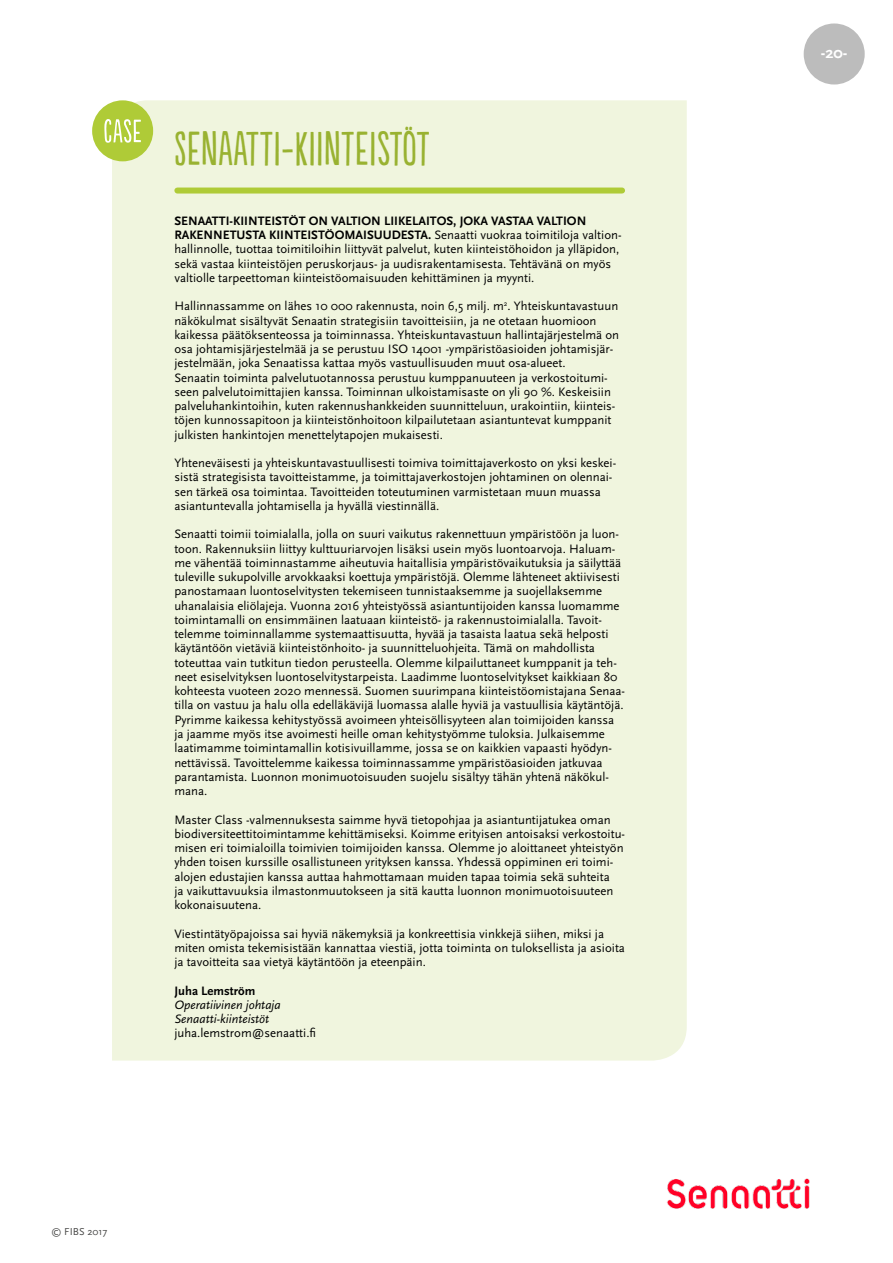
<style>
.page{position:relative;width:893px;height:1263px;background:#fff}
.page>*{position:absolute;margin:0;border:0;box-sizing:border-box;transform-origin:0 0}
.t1{font:45px "Populaire";letter-spacing:.025em;color:#99b231}
.t2{font:700 16.5px "Scala Sans";color:#fff}
.t3{font:12.75px/14.2px "Scala Sans";color:#000}
.t4{font:700 12.75px "Scala Sans";color:#000}
.t5{font:italic 12.75px/14.2px "Scala Sans";color:#000}
.t6{font:10.5px "Scala Sans";color:#4a4a49}
.s1{font-weight:700}
</style>
<div class="page">
<div style="left:804px;top:23px;width:61px;height:62px;background:#bcbcbc;border-radius:50%"></div>
<div style="left:112px;top:100px;width:575px;height:960px;background:#f0f5de"></div>
<div style="left:92px;top:100px;width:61px;height:61px;background:#afcb37;border-radius:50%"></div>
<svg style="left:104px;top:119px;width:37px;height:24px"></svg>
<img style="left:667px;top:1178px;width:143px;height:31px">
<div style="left:177px;top:188px;width:445px;height:6px;background:#afcb37"></div>
<h1 class="t1" style="left:174px;top:124px;width:257px">SENAATTI-KIINTEISTÖT</h1>
<p class="t4" style="left:174px;top:214px;width:15px">SENAATTI</p>
<p class="t4" style="left:230px;top:214px;width:11px">-KIINTEISTÖT</p>
<p class="t4" style="left:309px;top:214px;width:30px">ON VALTI</p>
<p class="t4" style="left:361px;top:214px;width:30px">ON LIIKELAIT</p>
<p class="t4" style="left:437px;top:214px;width:63px">OS, JOKA VASTAA</p>
<p class="t4" style="left:537px;top:214px;width:7px">VALTI</p>
<p class="t4" style="left:567px;top:214px;width:18px">ON</p>
<p class="t4" style="left:174px;top:228px;width:9px">RAKENNETUSTA</p>
<p class="t4" style="left:269px;top:228px;width:8px">KIINTEISTÖ</p>
<p class="t4" style="left:335px;top:228px;width:19px">OMAISUU</p>
<p class="t4" style="left:392px;top:228px;width:17px">DESTA</p>
<p class="t3" style="left:174px;top:228px;width:449px;text-indent:254px"><span class="s1">.</span> Senaatti vuokraa toimitiloja valtion&shy;hallinnolle, tuottaa toimitiloihin liittyvät palvelut, kuten kiinteistöhoidon ja ylläpidon, sekä vastaa kiinteistöjen peruskorjaus- ja uudisrakentamisesta. Tehtävänä on myös valtiolle tarpeettoman kiinteistöomaisuuden kehittäminen ja myynti.</p>
<p class="t3" style="left:174px;top:299px;width:446px">Hallinnassamme on lähes 10 000 rakennusta, noin 6,5 milj. m<sup>2</sup>. Yhteiskuntavastuun näkökulmat sisältyvät Senaatin strategisiin tavoitteisiin, ja ne otetaan huomioon kaikessa päätöksenteossa ja toiminnassa. Yhteiskuntavastuun hallintajärjestelmä on osa johtamisjärjestelmää ja se perustuu ISO 14001 -ympäristöasioiden johtamisjär&shy;jestelmään, joka Senaatissa kattaa myös vastuullisuuden muut osa-alueet.<br>Senaatin toiminta palvelutuotannossa perustuu kumppanuuteen ja verkostoitumi&shy;seen palvelutoimittajien kanssa. Toiminnan ulkoistamisaste on yli 90 %. Keskeisiin palveluhankintoihin, kuten rakennushankkeiden suunnitteluun, urakointiin, kiinteis&shy;töjen kunnossapitoon ja kiinteistönhoitoon kilpailutetaan asiantuntevat kumppanit julkisten hankintojen menettelytapojen mukaisesti.</p>
<p class="t3" style="left:174px;top:456px;width:443px">Yhteneväisesti ja yhteiskuntavastuullisesti toimiva toimittajaverkosto on yksi keskei&shy;sistä strategisista tavoitteistamme, ja toimittajaverkostojen johtaminen on olennai&shy;sen tärkeä osa toimintaa. Tavoitteiden toteutuminen varmistetaan muun muassa asiantuntevalla johtamisella ja hyvällä viestinnällä.</p>
<p class="t3" style="left:174px;top:527px;width:452px">Senaatti toimii toimialalla, jolla on suuri vaikutus rakennettuun ympäristöön ja luon&shy;toon. Rakennuksiin liittyy kulttuuriarvojen lisäksi usein myös luontoarvoja. Haluam&shy;me vähentää toiminnastamme aiheutuvia haitallisia ympäristövaikutuksia ja säilyttää tuleville sukupolville arvokkaaksi koettuja ympäristöjä. Olemme lähteneet aktiivisesti panostamaan luontoselvitysten tekemiseen tunnistaaksemme ja suojellaksemme uhanalaisia eliölajeja. Vuonna 2016 yhteistyössä asiantuntijoiden kanssa luomamme toimintamalli on ensimmäinen laatuaan kiinteistö- ja rakennustoimialalla. Tavoit&shy;telemme toiminnallamme systemaattisuutta, hyvää ja tasaista laatua sekä helposti käytäntöön vietäviä kiinteistönhoito- ja suunnitteluohjeita. Tämä on mahdollista toteuttaa vain tutkitun tiedon perusteella. Olemme kilpailuttaneet kumppanit ja teh&shy;neet esiselvityksen luontoselvitystarpeista. Laadimme luontoselvitykset kaikkiaan 80 kohteesta vuoteen 2020 mennessä. Suomen suurimpana kiinteistöomistajana Senaa&shy;tilla on vastuu ja halu olla edelläkävijä luomassa alalle hyviä ja vastuullisia käytäntöjä.<br>Pyrimme kaikessa kehitystyössä avoimeen yhteisöllisyyteen alan toimijoiden kanssa ja jaamme myös itse avoimesti heille oman kehitystyömme tuloksia. Julkaisemme laatimamme toimintamallin kotisivuillamme, jossa se on kaikkien vapaasti hyödyn&shy;nettävissä. Tavoittelemme kaikessa toiminnassamme ympäristöasioiden jatkuvaa parantamista. Luonnon monimuotoisuuden suojelu sisältyy tähän yhtenä näkökul&shy;mana.</p>
<p class="t3" style="left:174px;top:812px;width:452px">Master Class -valmennuksesta saimme hyvä tietopohjaa ja asiantuntijatukea oman biodiversiteettitoimintamme kehittämiseksi. Koimme erityisen antoisaksi verkostoitu&shy;misen eri toimialoilla toimivien toimijoiden kanssa. Olemme jo aloittaneet yhteistyön yhden toisen kurssille osallistuneen yrityksen kanssa. Yhdessä oppiminen eri toimi&shy;alojen edustajien kanssa auttaa hahmottamaan muiden tapaa toimia sekä suhteita<br>ja vaikuttavuuksia ilmastonmuutokseen ja sitä kautta luonnon monimuotoisuuteen kokonaisuutena.</p>
<p class="t3" style="left:174px;top:926px;width:452px">Viestintätyöpajoissa sai hyviä näkemyksiä ja konkreettisia vinkkejä siihen, miksi ja miten omista tekemisistään kannattaa viestiä, jotta toiminta on tuloksellista ja asioita ja tavoitteita saa vietyä käytäntöön ja eteenpäin.</p>
<p class="t4" style="left:174px;top:983px;width:82px">JUHA LEMSTRÖM</p>
<p class="t5" style="left:174px;top:998px;width:108px">Operatiivinen johtaja<br>Senaatti-kiinteistöt</p>
<p class="t3" style="left:174px;top:1026px;width:143px">juha.lemstrom@senaatti.fi</p>
<p class="t6" style="left:51px;top:1225px;width:58px">© FIBS 2017</p>
<p class="t2" style="left:821px;top:44px;width:28px">-20-</p>
</div>
